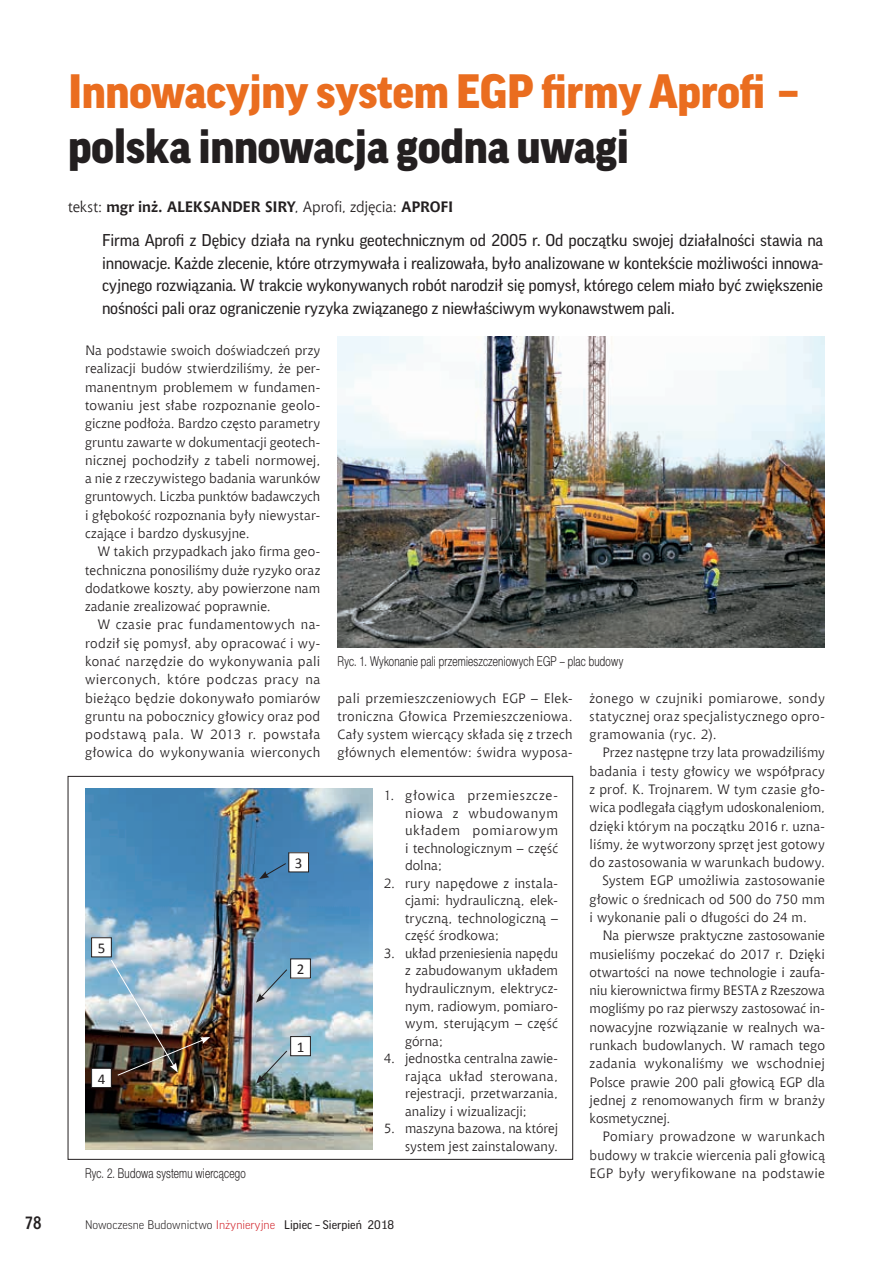
<style>
.page{position:relative;width:893px;height:1263px;background:#fff}
.page>*{position:absolute;margin:0;border:0;box-sizing:border-box;transform-origin:0 0}
.t1{font:900 46.5px "Good Pro";letter-spacing:-.01em;color:#ea6d1f}
.t2{font:900 46.5px "Good Pro";letter-spacing:-.01em;color:#231f20}
.t3{font:700 18px "Aerton Cnd EFN";color:#231f20}
.t4{font:16.5px/22.5px "Good Pro";letter-spacing:-.01em;color:#231f20;text-align:justify}
.t5{font:700 15px "Chianti EU";letter-spacing:-.01em;color:#231f20}
.t6{font:15px "Calibri";color:#231f20}
.t7{font:13.5px/18.3px "Chianti EU";letter-spacing:.01em;color:#231f20;text-align:justify}
.t8{font:13.5px "Switzer Cnd EFN Light";letter-spacing:.015em;color:#231f20;scale:.9 1}
.t9{font:13.5px "Chianti EU";letter-spacing:.03em;color:#231f20}
.t10{font:300 12px "Good Pro";color:#231f20}
.s1{font-weight:400}
.s2{color:#d1232a}
</style>
<div class="page">
<img style="left:85px;top:788px;width:287px;height:361px">
<img style="left:338px;top:337px;width:487px;height:311px">
<div style="left:289px;top:853px;width:20px;height:19px;background:#fff"></div>
<div style="left:288px;top:852px;width:21px;height:20px;border:1px solid #231f20"></div>
<div style="left:92px;top:938px;width:19px;height:19px;background:#fff"></div>
<div style="left:91px;top:937px;width:21px;height:20px;border:1px solid #231f20"></div>
<div style="left:291px;top:959px;width:19px;height:19px;background:#fff"></div>
<div style="left:290px;top:958px;width:21px;height:20px;border:1px solid #231f20"></div>
<div style="left:291px;top:1036px;width:19px;height:20px;background:#fff"></div>
<div style="left:290px;top:1036px;width:21px;height:20px;border:1px solid #231f20"></div>
<div style="left:92px;top:1068px;width:19px;height:19px;background:#fff"></div>
<div style="left:91px;top:1068px;width:21px;height:20px;border:1px solid #231f20"></div>
<img style="left:110px;top:959px;width:100px;height:117px">
<svg style="left:256px;top:1050px;width:32px;height:34px"></svg>
<svg style="left:256px;top:968px;width:32px;height:35px"></svg>
<svg style="left:259px;top:862px;width:28px;height:17px"></svg>
<h1 class="t1" style="left:68px;top:65px;width:732px">Innowacyjny system EGP firmy Aprofi –</h1>
<h1 class="t2" style="left:68px;top:121px;width:563px">polska innowacja godna uwagi</h1>
<p class="t5" style="left:68px;top:197px;width:387px"><span class="s1">tekst:</span> mgr inż. ALEKSANDER SIRY<span class="s1">, Aprofi, zdjęcia:</span> APROFI</p>
<p class="t4" style="left:102px;top:229px;width:723px">Firma Aprofi z Dębicy działa na rynku geotechnicznym od 2005 r. Od początku swojej działalności stawia na innowacje. Każde zlecenie, które otrzymywała i realizowała, było analizowane w kontekście możliwości innowa&shy;cyjnego rozwiązania. W trakcie wykonywanych robót narodził się pomysł, którego celem miało być zwiększenie nośności pali oraz ograniczenie ryzyka związanego z niewłaściwym wykonawstwem pali.</p>
<p class="t7" style="left:85px;top:341px;width:237px">Na podstawie swoich doświadczeń przy realizacji budów stwierdziliśmy, że per&shy;manentnym problemem w fundamen&shy;towaniu jest słabe rozpoznanie geolo&shy;giczne podłoża. Bardzo często parametry gruntu zawarte w dokumentacji geotech&shy;nicznej pochodziły z tabeli normowej, a nie z rzeczywistego badania warunków gruntowych. Liczba punktów badawczych i głębokość rozpoznania były niewystar&shy;czające i bardzo dyskusyjne.</p>
<p class="t7" style="left:85px;top:542px;width:237px;text-indent:13px">W takich przypadkach jako firma geo&shy;techniczna ponosiliśmy duże ryzyko oraz dodatkowe koszty, aby powierzone nam zadanie zrealizować poprawnie.</p>
<p class="t7" style="left:85px;top:615px;width:237px;text-indent:13px">W czasie prac fundamentowych na&shy;rodził się pomysł, aby opracować i wy&shy;konać narzędzie do wykonywania pali wierconych, które podczas pracy na bieżąco będzie dokonywało pomiarów gruntu na pobocznicy głowicy oraz pod podstawą pala. W 2013 r. powstała głowica do wykonywania wierconych</p>
<p class="t6" style="left:98px;top:939px;width:9px">5</p>
<p class="t6" style="left:98px;top:1069px;width:9px">4</p>
<p class="t8" style="left:85px;top:1165px;width:180px">Ryc. 2. Budowa systemu wiercącego</p>
<p class="t6" style="left:295px;top:854px;width:9px">3</p>
<p class="t6" style="left:297px;top:960px;width:9px">2</p>
<p class="t6" style="left:297px;top:1037px;width:9px">1</p>
<p class="t8" style="left:338px;top:653px;width:319px">Ryc. 1. Wykonanie pali przemieszczeniowych EGP – plac budowy</p>
<p class="t7" style="left:337px;top:688px;width:237px">pali przemieszczeniowych EGP – Elek&shy;troniczna Głowica Przemieszczeniowa.<br>Cały system wiercący składa się z trzech głównych elementów: świdra wyposa-</p>
<p class="t7" style="left:590px;top:688px;width:237px">żonego w czujniki pomiarowe, sondy statycznej oraz specjalistycznego opro&shy;gramowania (ryc. 2).</p>
<p class="t7" style="left:602px;top:743px;width:224px">Przez następne trzy lata prowadziliśmy</p>
<p class="t7" style="left:590px;top:762px;width:237px">badania i testy głowicy we współpracy</p>
<p class="t7" style="left:590px;top:780px;width:237px">z prof. K. Trojnarem. W tym czasie gło-</p>
<p class="t7" style="left:590px;top:798px;width:237px">wica podlegała ciągłym udoskonaleniom,</p>
<p class="t7" style="left:590px;top:816px;width:237px">dzięki którym na początku 2016 r. uzna-</p>
<p class="t7" style="left:590px;top:835px;width:237px">liśmy, że wytworzony sprzęt jest gotowy</p>
<p class="t7" style="left:590px;top:853px;width:237px">do zastosowania w warunkach budowy.</p>
<p class="t7" style="left:602px;top:871px;width:224px">System EGP umożliwia zastosowanie</p>
<p class="t7" style="left:590px;top:890px;width:237px">głowic o średnicach od 500 do 750 mm</p>
<p class="t7" style="left:590px;top:908px;width:219px">i wykonanie pali o długości do 24 m.</p>
<p class="t7" style="left:602px;top:926px;width:224px">Na pierwsze praktyczne zastosowanie</p>
<p class="t7" style="left:590px;top:944px;width:237px">musieliśmy poczekać do 2017 r. Dzięki</p>
<p class="t7" style="left:590px;top:963px;width:237px">otwartości na nowe technologie i zaufa-</p>
<p class="t7" style="left:590px;top:981px;width:237px">niu kierownictwa firmy BESTA z Rzeszowa</p>
<p class="t7" style="left:590px;top:999px;width:237px">mogliśmy po raz pierwszy zastosować in-</p>
<p class="t7" style="left:590px;top:1018px;width:237px">nowacyjne rozwiązanie w realnych wa-</p>
<p class="t7" style="left:590px;top:1036px;width:237px">runkach budowlanych. W ramach tego</p>
<p class="t7" style="left:590px;top:1054px;width:237px">zadania wykonaliśmy we wschodniej</p>
<p class="t7" style="left:590px;top:1072px;width:237px">Polsce prawie 200 pali głowicą EGP dla</p>
<p class="t7" style="left:590px;top:1091px;width:237px">jednej z renomowanych firm w branży</p>
<p class="t7" style="left:590px;top:1109px;width:82px">kosmetycznej.</p>
<p class="t9" style="left:602px;top:1128px;width:224px">Pomiary prowadzone w warunkach</p>
<p class="t7" style="left:590px;top:1146px;width:237px">budowy w trakcie wiercenia pali głowicą</p>
<p class="t7" style="left:590px;top:1164px;width:237px">EGP były weryfikowane na podstawie</p>
<p class="t7" style="left:405px;top:786px;width:155px;line-height:17.5px;text-indent:-21px">1. głowica przemieszcze&shy;niowa z wbudowanym układem pomiarowym i technologicznym – część dolna;</p>
<p class="t7" style="left:405px;top:874px;width:155px;line-height:17.5px;text-indent:-21px">2. rury napędowe z instala&shy;cjami: hydrauliczną, elek&shy;tryczną, technologiczną – część środkowa;</p>
<p class="t7" style="left:405px;top:944px;width:155px;line-height:17.5px;text-indent:-21px">3. układ przeniesienia napędu z zabudowanym układem hydraulicznym, elektrycz&shy;nym, radiowym, pomiaro&shy;wym, sterującym – część górna;</p>
<p class="t7" style="left:405px;top:1049px;width:155px;line-height:17.5px;text-indent:-21px">4. jednostka centralna zawie&shy;rająca układ sterowana, rejestracji, przetwarzania, analizy i wizualizacji;</p>
<p class="t7" style="left:384px;top:1120px;width:176px;line-height:17.5px;text-align:right">5. maszyna bazowa, na której system jest zainstalowany.</p>
<h2 class="t3" style="left:25px;top:1212px;width:18px">78</h2>
<p class="t10" style="left:85px;top:1218px;width:310px">Nowoczesne Budownictwo <span class="s2">Inżynieryjne</span> <span class="s1">Lipiec – Sierpień 2018</span></p>
</div>
